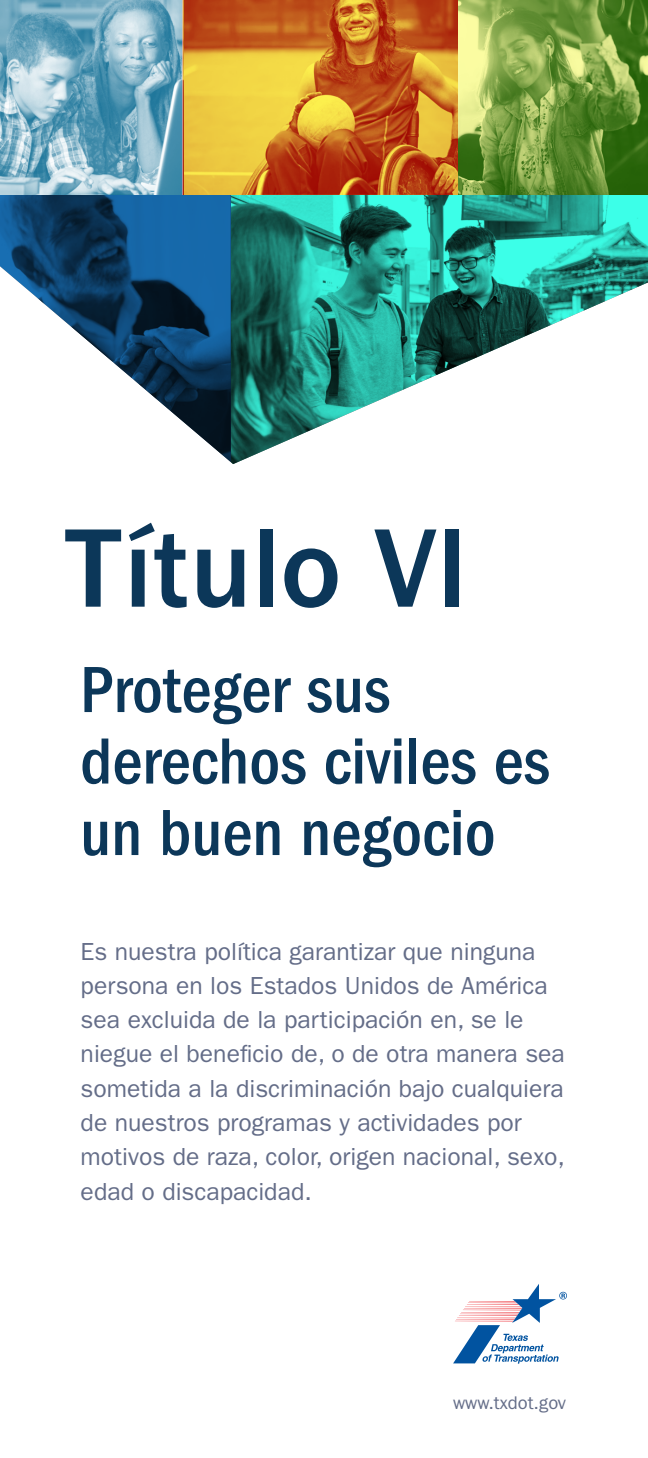
<style>
.page{position:relative;width:648px;height:1458px;background:#fff}
.page>*{position:absolute;margin:0;border:0;box-sizing:border-box;transform-origin:0 0}
.t1{font:500 115.65px "ITC Franklin Gothic Std";color:#0c3759}
.t2{font:500 condensed 67.5px/71.5px "ITC Franklin Gothic Std";color:#0c3759}
.t3{font:24.75px/34.2px "ITC Franklin Gothic Std";color:#646d88}
.t4{font:18.45px "ITC Franklin Gothic Std";color:#646d88}
</style>
<div class="page">
<svg style="left:458px;top:0;width:190px;height:195px;background:#769c42"></svg>
<svg style="left:183px;top:0;width:275px;height:195px;background:#ce7e28"></svg>
<svg style="left:0;top:0;width:183px;height:195px;background:#7fb1c5"></svg>
<svg style="left:231px;top:195px;width:417px;height:269px"></svg>
<svg style="left:0;top:195px;width:231px;height:268px"></svg>
<svg style="left:453px;top:1284px;width:114px;height:80px"></svg>
<p class="t1" style="left:65px;top:504px;width:404px">Título VI</p>
<p class="t2" style="left:80px;top:654px;width:471px">Proteger sus derechos civiles es un buen negocio</p>
<p class="t3" style="left:81px;top:934px;width:486px">Es nuestra política garantizar que ninguna persona en los Estados Unidos de América sea excluida de la participación en, se le niegue el beneficio de, o de otra manera sea sometida a la discriminación bajo cualquiera de nuestros programas y actividades por motivos de raza, color, origen nacional, sexo, edad o discapacidad.</p>
<p class="t4" style="left:453px;top:1392px;width:114px">www.txdot.gov</p>
</div>
